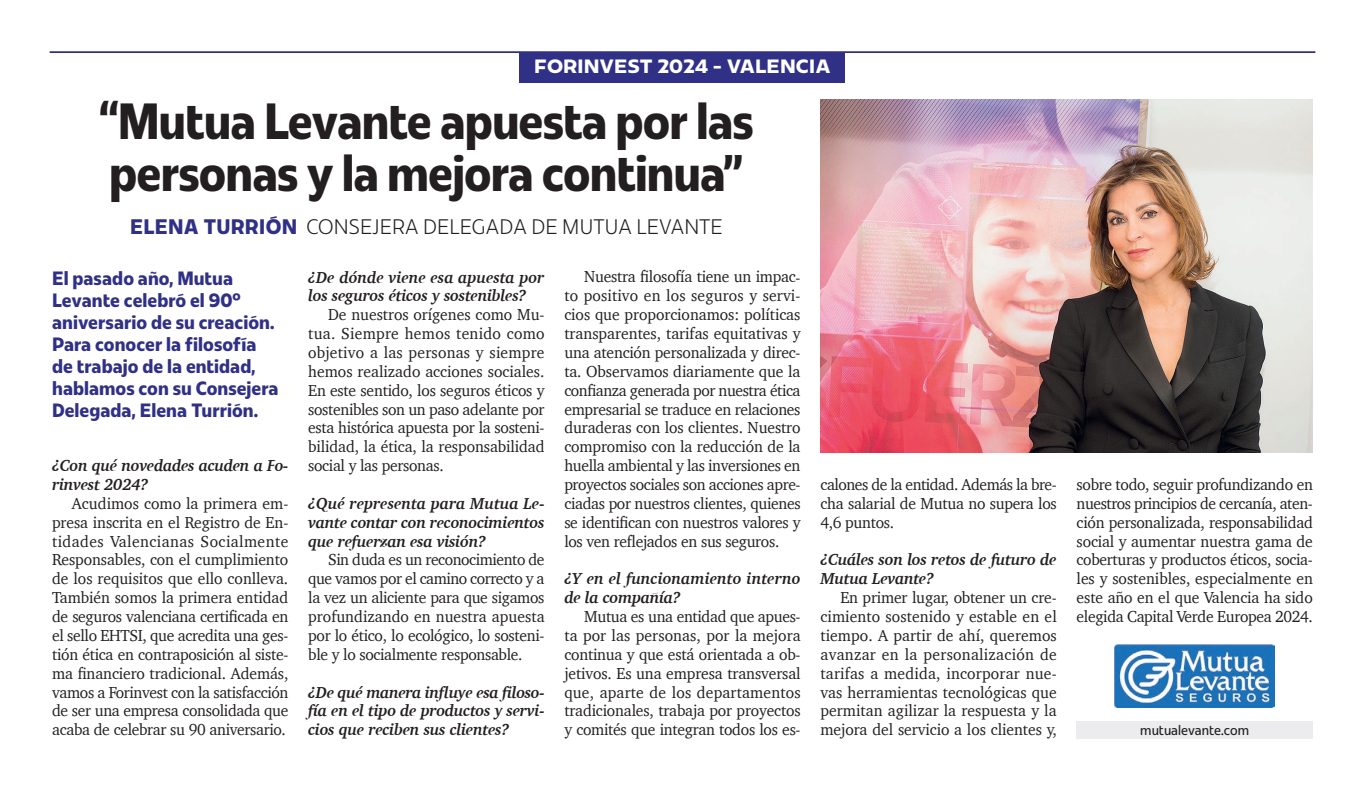
<style>
.page{position:relative;width:1365px;height:793px;background:#fff}
.page>*{position:absolute;margin:0;border:0;box-sizing:border-box;transform-origin:0 0}
.t1{font:700 50.75px/52.5px "Redonda Condensed";letter-spacing:-.02em;color:#231f20;scale:.95 1}
.t2{font:300 21px "Redonda Condensed";letter-spacing:.01em;color:#231f20}
.t3{font:700 19.25px/21.9px "Redonda Condensed";color:#303087}
.t4{font:700 19.25px "Redonda";letter-spacing:-.005em;color:#fff}
.t5{font:16.28px/18.9px "Charter";letter-spacing:-.02em;color:#231f20;text-align:justify;scale:.96 1}
.t6{font:italic 700 16.28px/18.9px "Charter";letter-spacing:-.02em;color:#231f20}
.t7{font:italic 700 16.28px/18.9px "Charter";color:#231f20}
.t8{font:14px "Redonda Condensed";color:#231f20}
.s1{font-weight:700;color:#303087}
</style>
<div class="page">
<hr style="left:50px;top:51px;width:1265px;height:2px;background:#303087">
<div style="left:1076px;top:720px;width:236px;height:18px;background:#ececee"></div>
<div style="left:519px;top:53px;width:326px;height:29px;background:#303087"></div>
<img style="left:820px;top:99px;width:492px;height:353px">
<img style="left:1114px;top:644px;width:160px;height:63px">
<p class="t4" style="left:534px;top:55px;width:298px">FORINVEST 2024 - VALENCIA</p>
<h1 class="t1" style="left:99px;top:95px;width:691px">“Mutua Levante apuesta por las personas y la mejora continua”</h1>
<p class="t2" style="left:130px;top:213px;width:594px"><span class="s1">ELENA TURRIÓN</span> CONSEJERA DELEGADA DE MUTUA LEVANTE</p>
<p class="t3" style="left:52px;top:267px;width:228px">El pasado año, Mutua<br>Levante celebró el 90º aniversario de su creación.<br>Para conocer la filosofía de trabajo de la entidad, hablamos con su Consejera<br>Delegada, Elena Turrión.</p>
<p class="t6" style="left:52px;top:456px;width:238px">¿Con qué novedades acuden a Fo&shy;rinvest 2024?</p>
<p class="t5" style="left:52px;top:493px;width:248px;text-indent:20px">Acudimos como la primera em&shy;presa inscrita en el Registro de En&shy;tidades Valencianas Socialmente Responsables, con el cumplimiento de los requisitos que ello conlleva.<br>También somos la primera entidad de seguros valenciana certificada en el sello EHTSI, que acredita una ges&shy;tión ética en contraposición al siste&shy;ma financiero tradicional. Además, vamos a Forinvest con la satisfacción de ser una empresa consolidada que acaba de celebrar su 90 aniversario.</p>
<p class="t6" style="left:308px;top:267px;width:238px">¿De dónde viene esa apuesta por los seguros éticos y sostenibles?</p>
<p class="t5" style="left:308px;top:305px;width:248px;text-indent:20px">De nuestros orígenes como Mu&shy;tua. Siempre hemos tenido como objetivo a las personas y siempre hemos realizado acciones sociales.<br>En este sentido, los seguros éticos y sostenibles son un paso adelante por esta histórica apuesta por la sosteni&shy;bilidad, la ética, la responsabilidad social y las personas.</p>
<p class="t6" style="left:308px;top:493px;width:238px;text-align:justify">¿Qué representa para Mutua Le&shy;vante contar con reconocimientos que refuerzan esa visión?</p>
<p class="t5" style="left:308px;top:550px;width:248px;text-indent:20px">Sin duda es un reconocimiento de que vamos por el camino correcto y a la vez un aliciente para que sigamos profundizando en nuestra apuesta por lo ético, lo ecológico, lo sosteni&shy;ble y lo socialmente responsable.</p>
<p class="t6" style="left:308px;top:682px;width:238px;text-align:justify">¿De qué manera influye esa filoso&shy;fía en el tipo de productos y servi&shy;cios que reciben sus clientes?</p>
<p class="t5" style="left:564px;top:267px;width:248px;text-indent:20px">Nuestra filosofía tiene un impac&shy;to positivo en los seguros y servi&shy;cios que proporcionamos: políticas transparentes, tarifas equitativas y una atención personalizada y direc&shy;ta. Observamos diariamente que la confianza generada por nuestra ética empresarial se traduce en relaciones duraderas con los clientes. Nuestro compromiso con la reducción de la huella ambiental y las inversiones en proyectos sociales son acciones apre&shy;ciadas por nuestros clientes, quienes se identifican con nuestros valores y los ven reflejados en sus seguros.</p>
<p class="t7" style="left:564px;top:569px;width:238px">¿Y en el funcionamiento interno de la compañía?</p>
<p class="t5" style="left:564px;top:606px;width:248px;text-indent:20px">Mutua es una entidad que apues&shy;ta por las personas, por la mejora continua y que está orientada a ob&shy;jetivos. Es una empresa transversal que, aparte de los departamentos tradicionales, trabaja por proyectos y comités que integran todos los es-</p>
<p class="t5" style="left:820px;top:474px;width:248px">calones de la entidad. Además la bre&shy;cha salarial de Mutua no supera los 4,6 puntos.</p>
<p class="t6" style="left:820px;top:550px;width:238px">¿Cuáles son los retos de futuro de<br>Mutua Levante?</p>
<p class="t5" style="left:820px;top:587px;width:248px;text-indent:20px">En primer lugar, obtener un cre&shy;cimiento sostenido y estable en el tiempo. A partir de ahí, queremos avanzar en la personalización de tarifas a medida, incorporar nue&shy;vas herramientas tecnológicas que permitan agilizar la respuesta y la mejora del servicio a los clientes y,</p>
<p class="t5" style="left:1076px;top:474px;width:248px">sobre todo, seguir profundizando en nuestros principios de cercanía, aten&shy;ción personalizada, responsabilidad social y aumentar nuestra gama de coberturas y productos éticos, socia&shy;les y sostenibles, especialmente en este año en el que Valencia ha sido elegida Capital Verde Europea 2024.</p>
<p class="t8" style="left:1140px;top:721px;width:110px">mutualevante.com</p>
</div>
